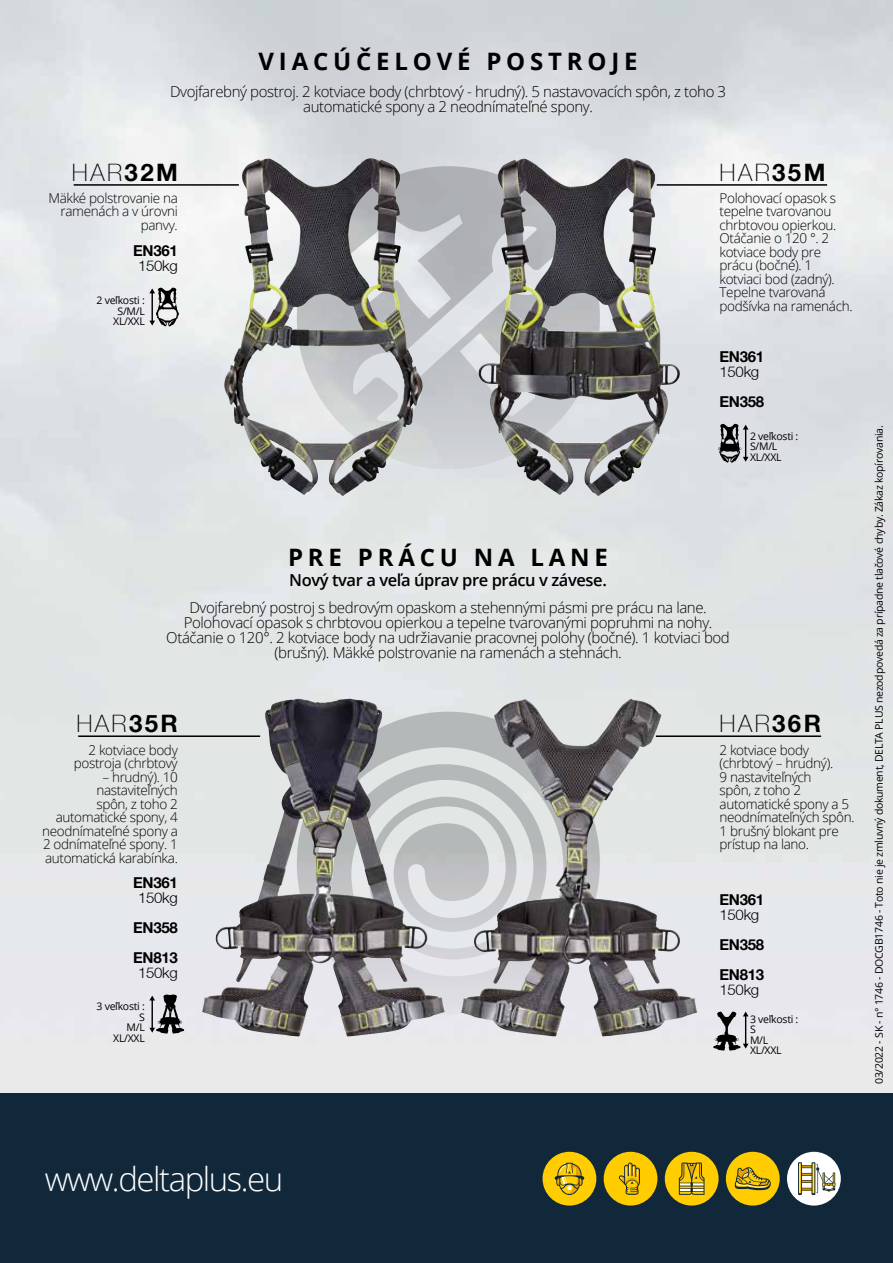
<style>
.page{position:relative;width:893px;height:1263px;background:#fff}
.page>*{position:absolute;margin:0;border:0;box-sizing:border-box;transform-origin:0 0}
.t1{font:300 33px "Open Sans";letter-spacing:-.045em;color:#fff}
.t2{font:700 24px "Open Sans";letter-spacing:.2em;color:#000}
.t3{font:100 24px "Helvetica Neue LT";letter-spacing:.1em;color:#000}
.t4{font:600 16.5px "Open Sans";letter-spacing:-.025em;color:#000}
.t5{font:300 15px/15px "Open Sans";letter-spacing:-.025em;color:#000;text-align:center}
.t6{font:700 15px/30px "Helvetica Neue LT";letter-spacing:-.02em;color:#000}
.t7{font:300 15px "Helvetica Neue LT";letter-spacing:-.02em;color:#000}
.t8{font:300 13.5px/13.5px "Open Sans";letter-spacing:-.025em;color:#000;text-align:right}
.t9{font:10.5px/10.5px "Open Sans";letter-spacing:-.025em;color:#000;text-align:right}
.s1{font-weight:700}
</style>
<div class="page">
<img style="left:0;top:0;width:893px;height:1093px">
<div style="left:0;top:1093px;width:893px;height:170px;background:#11273a"></div>
<div style="left:543px;top:1152px;width:53px;height:53px;background:#ffcd02;border-radius:50%"></div>
<svg style="left:555px;top:1163px;width:29px;height:32px"></svg>
<div style="left:726px;top:1152px;width:54px;height:53px;background:#fc0;border-radius:50%"></div>
<svg style="left:735px;top:1167px;width:36px;height:23px"></svg>
<div style="left:604px;top:1152px;width:53px;height:53px;background:#fc0;border-radius:50%"></div>
<svg style="left:619px;top:1162px;width:21px;height:33px"></svg>
<div style="left:665px;top:1152px;width:54px;height:53px;background:#ffcd02;border-radius:50%"></div>
<svg style="left:679px;top:1162px;width:25px;height:33px"></svg>
<div style="left:787px;top:1152px;width:54px;height:53px;background:#fff;border-radius:50%"></div>
<svg style="left:798px;top:1162px;width:37px;height:33px"></svg>
<svg style="left:297px;top:166px;width:303px;height:303px;background:#b1b3b4"></svg>
<svg style="left:297px;top:712px;width:303px;height:303px;background:#a8a8aa"></svg>
<img style="left:224px;top:158px;width:146px;height:247px">
<img style="left:214px;top:699px;width:135px;height:283px">
<img style="left:478px;top:158px;width:148px;height:246px">
<img style="left:494px;top:699px;width:137px;height:223px">
<hr style="left:78px;top:735px;width:182px;height:2px;background:#000">
<hr style="left:656px;top:735px;width:165px;height:2px;background:#000">
<hr style="left:74px;top:184px;width:165px;height:2px;background:#000">
<hr style="left:657px;top:184px;width:170px;height:2px;background:#000">
<svg style="left:149px;top:288px;width:6px;height:37px"></svg>
<svg style="left:156px;top:286px;width:25px;height:42px"></svg>
<svg style="left:149px;top:995px;width:6px;height:38px"></svg>
<svg style="left:155px;top:993px;width:32px;height:42px"></svg>
<svg style="left:743px;top:425px;width:5px;height:37px"></svg>
<svg style="left:718px;top:422px;width:25px;height:42px"></svg>
<svg style="left:743px;top:1011px;width:5px;height:37px"></svg>
<svg style="left:712px;top:1010px;width:30px;height:42px"></svg>
<h2 class="t2" style="left:259px;top:45px;width:381px">VIACÚČELOVÉ POSTROJE</h2>
<p class="t5" style="left:170px;top:83px;width:558px">Dvojfarebný postroj. 2 kotviace body (chrbtový - hrudný). 5 nastavovacích spôn, z toho 3 automatické spony a 2 neodnímateľné spony.</p>
<h2 class="t3" style="left:72px;top:158px;width:107px">HAR<span class="s1">32M</span></h2>
<p class="t8" style="left:48px;top:191px;width:131px">Mäkké polstrovanie na ramenách a v úrovni panvy.</p>
<p class="t6" style="left:133px;top:235px;width:46px">EN361</p>
<p class="t7" style="left:138px;top:256px;width:41px">150kg</p>
<p class="t9" style="left:96px;top:295px;width:50px">2 veľkosti :<br>S/M/L<br>XL/XXL</p>
<h2 class="t2" style="left:288px;top:540px;width:321px">PRE PRÁCU NA LANE</h2>
<p class="t4" style="left:289px;top:568px;width:319px">Nový tvar a veľa úprav pre prácu v závese.</p>
<h2 class="t3" style="left:719px;top:158px;width:107px">HAR<span class="s1">35M</span></h2>
<p class="t8" style="left:719px;top:191px;width:135px;text-align:left">Polohovací opasok s tepelne tvarovanou chrbtovou opierkou.<br>Otáčanie o 120 °. 2 kotviace body pre prácu (bočné). 1 kotviaci bod (zadný).<br>Tepelne tvarovaná podšívka na ramenách.</p>
<p class="t6" style="left:720px;top:341px;width:46px">EN361</p>
<p class="t7" style="left:720px;top:362px;width:41px">150kg</p>
<p class="t6" style="left:720px;top:386px;width:46px">EN358</p>
<p class="t9" style="left:750px;top:431px;width:50px;text-align:left">2 veľkosti :<br>S/M/L<br>XL/XXL</p>
<p class="t5" style="left:166px;top:600px;width:565px">Dvojfarebný postroj s bedrovým opaskom a stehennými pásmi pre prácu na lane.<br>Polohovací opasok s chrbtovou opierkou a tepelne tvarovanými popruhmi na nohy.<br>Otáčanie o 120°. 2 kotviace body na udržiavanie pracovnej polohy (bočné). 1 kotviaci bod (brušný). Mäkké polstrovanie na ramenách a stehnách.</p>
<h2 class="t3" style="left:76px;top:710px;width:103px">HAR<span class="s1">35R</span></h2>
<p class="t8" style="left:74px;top:743px;width:106px">2 kotviace body postroja (chrbtový</p>
<p class="t8" style="left:42px;top:770px;width:137px">– hrudný). 10 nastaviteľných<br>spôn, z toho 2 automatické spony, 4 neodnímateľné spony a<br>2 odnímateľné spony. 1 automatická karabínka.</p>
<p class="t6" style="left:133px;top:867px;width:46px">EN361</p>
<p class="t7" style="left:138px;top:888px;width:41px">150kg</p>
<p class="t6" style="left:133px;top:912px;width:46px">EN358<br>EN813</p>
<p class="t7" style="left:138px;top:963px;width:41px">150kg</p>
<p class="t9" style="left:96px;top:1001px;width:50px">3 veľkosti :<br>S<br>M/L<br>XL/XXL</p>
<h2 class="t3" style="left:719px;top:710px;width:103px">HAR<span class="s1">36R</span></h2>
<p class="t8" style="left:719px;top:743px;width:137px;text-align:left">2 kotviace body (chrbtový – hrudný).<br>9 nastaviteľných<br>spôn, z toho 2 automatické spony a 5 neodnímateľných spôn.<br>1 brušný blokant pre prístup na lano.</p>
<p class="t6" style="left:720px;top:884px;width:46px">EN361</p>
<p class="t7" style="left:720px;top:905px;width:41px">150kg</p>
<p class="t6" style="left:720px;top:929px;width:46px">EN358<br>EN813</p>
<p class="t7" style="left:720px;top:980px;width:41px">150kg</p>
<p class="t9" style="left:750px;top:1013px;width:50px;text-align:left">3 veľkosti :<br>S<br>M/L<br>XL/XXL</p>
<p class="t9" style="left:874px;top:1084px;width:660px;rotate:-90deg">03/2022 - SK - n° 1746 - DOCGB1746 - Toto nie je zmluvný dokument, DELTA PLUS nezodpovedá za prípadne tlačové chyby. Zákaz kopírovania.</p>
<h1 class="t1" style="left:45px;top:1157px;width:240px">www.deltaplus.eu</h1>
</div>
